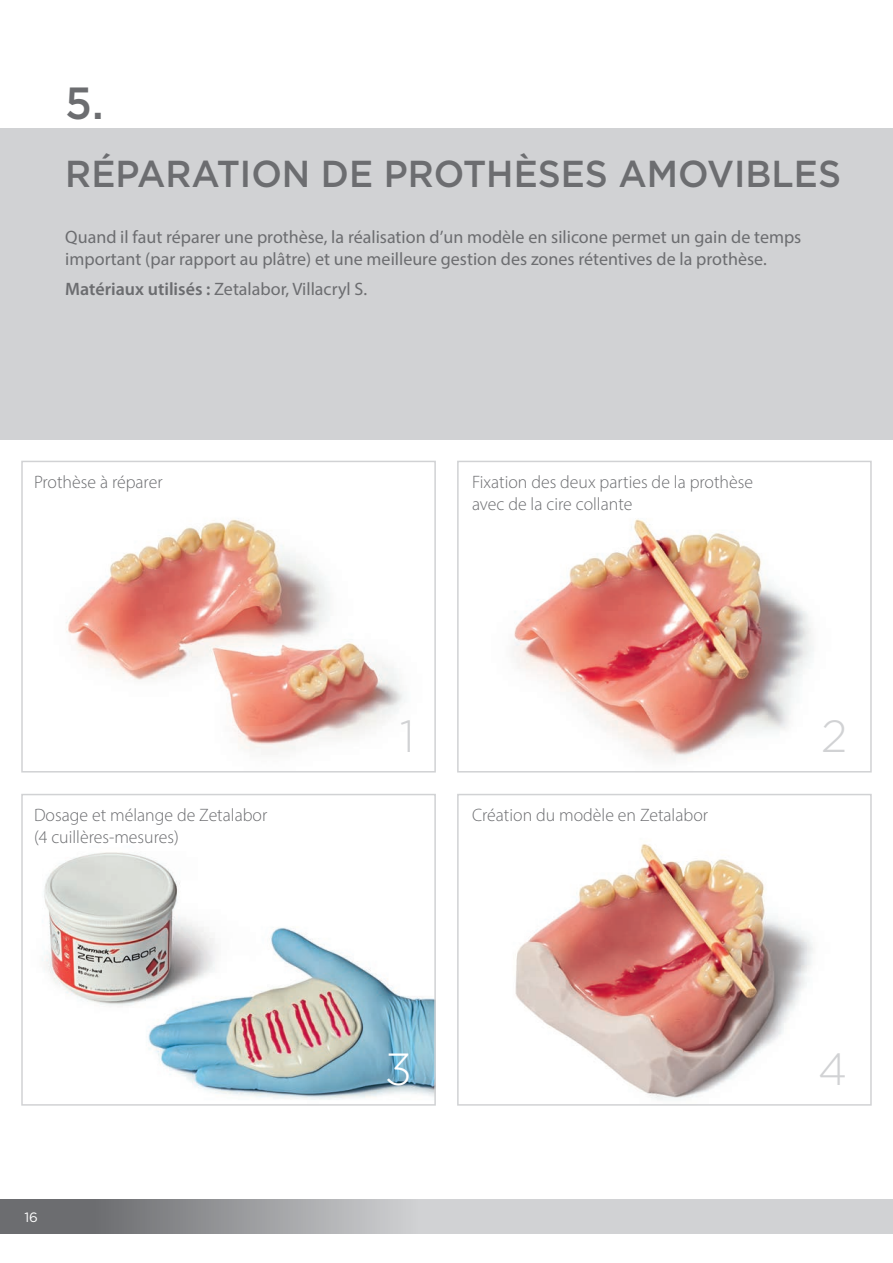
<style>
.page{position:relative;width:893px;height:1263px;background:#fff}
.page>*{position:absolute;margin:0;border:0;box-sizing:border-box;transform-origin:0 0}
.text{font:300 45px "Gotham";color:#d1d2d4}
.page_title{font:500 45px "Gotham";color:#6c6d70;scale:.96 1}
.text-2{font:300 45px "Gotham";color:#fff}
.page_title-2{font:500 37.5px "Gotham";color:#6c6d70;scale:.96 1}
.t1{font:18px/21.6px "Myriad Pro";color:#6c6d70}
.text-3{font:300 18px "Myriad Pro";color:#6c6d70}
.t2{font:13.5px "Gotham";color:#fff}
.s1{font-weight:600}
</style>
<div class="page">
<div style="left:0;top:1199px;width:62px;height:34px;background:#6c6d70"></div>
<svg style="left:64px;top:1199px;width:829px;height:34px;background:#b9babc"></svg>
<div style="left:0;top:128px;width:893px;height:311px;background:#d1d2d4"></div>
<img style="left:66px;top:519px;width:339px;height:236px">
<div style="left:21px;top:461px;width:415px;height:311px;border:2px solid #d1d2d4"></div>
<img style="left:42px;top:852px;width:391px;height:248px">
<div style="left:21px;top:794px;width:415px;height:312px;border:2px solid #d1d2d4"></div>
<img style="left:513px;top:519px;width:301px;height:242px">
<div style="left:457px;top:461px;width:415px;height:311px;border:2px solid #d1d2d4"></div>
<img style="left:515px;top:844px;width:298px;height:256px">
<div style="left:457px;top:794px;width:415px;height:312px;border:2px solid #d1d2d4"></div>
<p class="page_title" style="left:65px;top:74px;width:42px">5.</p>
<p class="page_title-2" style="left:65px;top:150px;width:809px">RÉPARATION DE PROTHÈSES AMOVIBLES</p>
<p class="t1" style="left:65px;top:226px;width:738px">Quand il faut réparer une prothèse, la réalisation d’un modèle en silicone permet un gain de temps important (par rapport au plâtre) et une meilleure gestion des zones rétentives de la prothèse.</p>
<p class="t1" style="left:65px;top:278px;width:303px"><span class="s1">Matériaux utilisés :</span> Zetalabor, Villacryl S.</p>
<p class="text-3" style="left:34px;top:471px;width:130px">Prothèse à réparer</p>
<p class="text-3" style="left:472px;top:471px;width:283px">Fixation des deux parties de la prothèse</p>
<p class="text-3" style="left:472px;top:493px;width:162px">avec de la cire collante</p>
<p class="text-3" style="left:34px;top:804px;width:235px">Dosage et mélange de Zetalabor</p>
<p class="text-3" style="left:34px;top:826px;width:146px">(4 cuillères-mesures)</p>
<p class="t2" style="left:24px;top:1208px;width:15px">16</p>
<p class="text" style="left:400px;top:708px;width:16px">1</p>
<p class="text" style="left:821px;top:708px;width:28px">2</p>
<p class="text-3" style="left:472px;top:804px;width:238px">Création du modèle en Zetalabor</p>
<p class="text-2" style="left:385px;top:1041px;width:29px">3</p>
<p class="text" style="left:818px;top:1041px;width:31px">4</p>
</div>
